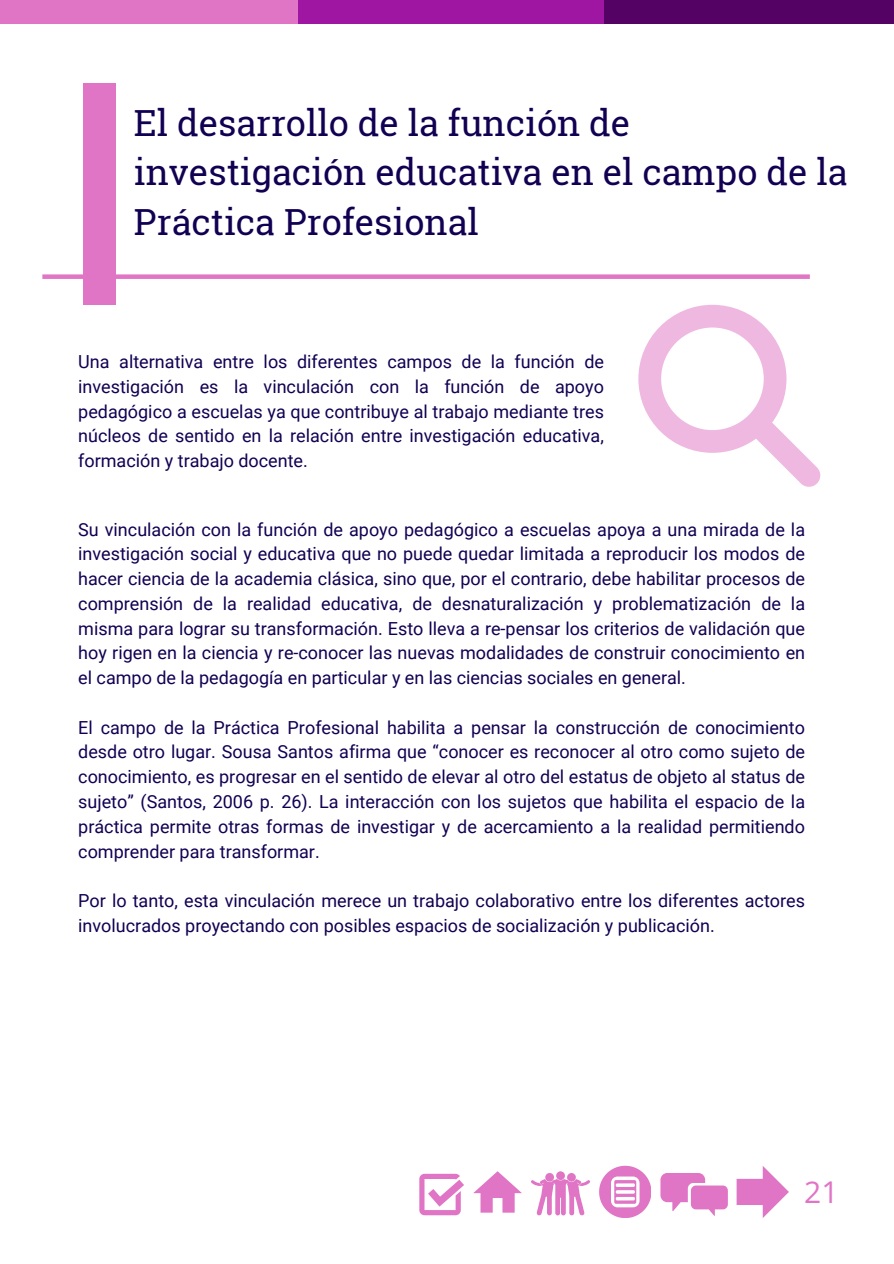
<style>
.page{position:relative;width:894px;height:1264px;background:#fff}
.page>*{position:absolute;margin:0;border:0;box-sizing:border-box;transform-origin:0 0}
.t1{font:36px/49.5px "Roboto Slab";color:#120052}
.t2{font:30px "Open Sans";color:#e074c5}
.t3{font:18px/24.8px "Roboto";color:#120052;text-align:justify}
</style>
<div class="page">
<div style="left:0;top:0;width:305px;height:24px;background:#e074c5"></div>
<div style="left:587px;top:0;width:306px;height:24px;background:#540365"></div>
<div style="left:298px;top:0;width:306px;height:24px;background:#9f16a2"></div>
<svg style="left:473px;top:1171px;width:48px;height:41px"></svg>
<svg style="left:531px;top:1171px;width:58px;height:44px"></svg>
<svg style="left:599px;top:1165px;width:51px;height:52px"></svg>
<svg style="left:660px;top:1173px;width:67px;height:42px"></svg>
<svg style="left:419px;top:1173px;width:45px;height:42px"></svg>
<svg style="left:736px;top:1166px;width:52px;height:51px"></svg>
<div style="left:83px;top:83px;width:33px;height:222px;background:#e074c5"></div>
<div style="left:42px;top:274px;width:767px;height:5px;background:#e074c5"></div>
<svg style="left:638px;top:305px;width:183px;height:182px"></svg>
<p class="t1" style="left:134px;top:97px;width:715px">El desarrollo de la función de investigación educativa en el campo de la<br>Práctica Profesional</p>
<p class="t3" style="left:78px;top:349px;width:527px">Una alternativa entre los diferentes campos de la función de investigación es la vinculación con la función de apoyo pedagógico a escuelas ya que contribuye al trabajo mediante tres núcleos de sentido en la relación entre investigación educativa, formación y trabajo docente.</p>
<h1 class="t3" style="left:78px;top:517px;width:728px">Su vinculación con la función de apoyo pedagógico a escuelas apoya a una mirada de la investigación social y educativa que no puede quedar limitada a reproducir los modos de hacer ciencia de la academia clásica, sino que, por el contrario, debe habilitar procesos de comprensión de la realidad educativa, de desnaturalización y problematización de la misma para lograr su transformación. Esto lleva a re-pensar los criterios de validación que hoy rigen en la ciencia y re-conocer las nuevas modalidades de construir conocimiento en el campo de la pedagogía en particular y en las ciencias sociales en general.</h1>
<p class="t3" style="left:78px;top:715px;width:728px">El campo de la Práctica Profesional habilita a pensar la construcción de conocimiento desde otro lugar. Sousa Santos afirma que “conocer es reconocer al otro como sujeto de conocimiento, es progresar en el sentido de elevar al otro del estatus de objeto al status de sujeto” (Santos, 2006 p. 26). La interacción con los sujetos que habilita el espacio de la práctica permite otras formas de investigar y de acercamiento a la realidad permitiendo comprender para transformar.</p>
<p class="t3" style="left:78px;top:888px;width:728px">Por lo tanto, esta vinculación merece un trabajo colaborativo entre los diferentes actores involucrados proyectando con posibles espacios de socialización y publicación.</p>
<h2 class="t2" style="left:804px;top:1170px;width:36px">21</h2>
</div>
